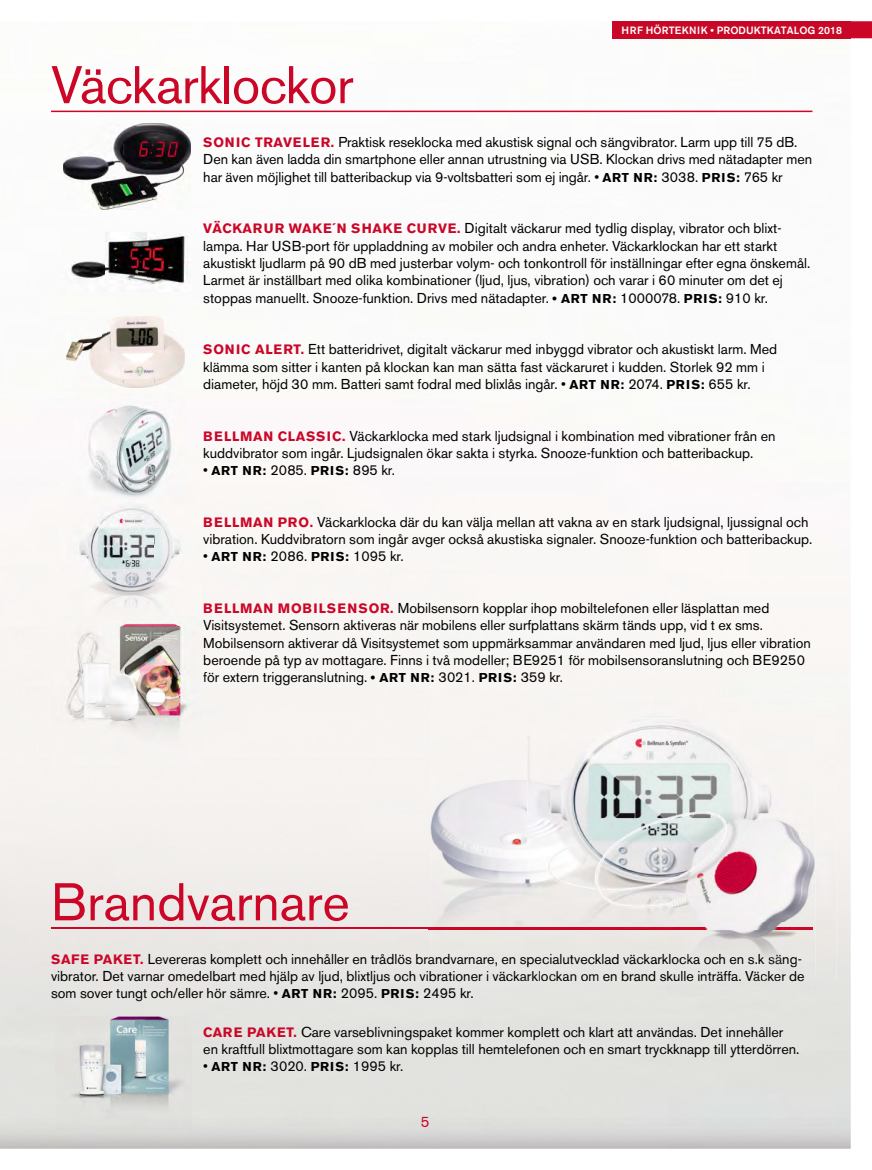
<style>
.page{position:relative;width:872px;height:1170px;background:#fff}
.page>*{position:absolute;margin:0;border:0;box-sizing:border-box;transform-origin:0 0}
.t1{font:52.5px "Akzidenz Grotesk BE";color:#cb0627}
.t2{font:15px "Akzidenz Grotesk BE";color:#cb0627}
.t3{font:14.25px/17.2px "Akzidenz Grotesk BE";color:#000}
.t4{font:500 10.5px "Akzidenz Grotesk BE";letter-spacing:.01em;color:#fff}
.s1{font-weight:700;font-size:13.5px;color:#cb0627}
.s2{font-weight:700;font-size:12.75px}
</style>
<div class="page">
<img style="left:0;top:38px;width:850px;height:1110px">
<img style="left:66px;top:316px;width:119px;height:72px">
<img style="left:64px;top:123px;width:127px;height:86px">
<img style="left:63px;top:232px;width:127px;height:59px">
<hr style="left:51px;top:927px;width:761px;height:2px;background:#cb0627">
<hr style="left:51px;top:111px;width:761px;height:1px;background:#cb0627">
<img style="left:56px;top:1016px;width:136px;height:112px">
<div style="left:430px;top:698px;width:406px;height:47px;background:#f7f4f2"></div>
<img style="left:804px;top:745px;width:32px;height:235px">
<div style="left:430px;top:974px;width:374px;height:6px;background:#e5e4e2"></div>
<img style="left:428px;top:713px;width:2px;height:240px">
<svg style="left:428px;top:953px;width:2px;height:21px"></svg>
<img style="left:430px;top:713px;width:385px;height:261px">
<img style="left:430px;top:927px;width:382px;height:2px">
<div style="left:430px;top:953px;width:366px;height:14px;background:#e6e5e3"></div>
<img style="left:74px;top:395px;width:111px;height:9px">
<img style="left:74px;top:404px;width:111px;height:71px">
<img style="left:59px;top:475px;width:143px;height:142px">
<img style="left:51px;top:617px;width:152px;height:148px">
<img style="left:83px;top:625px;width:96px;height:95px">
<svg style="left:850px;top:21px;width:22px;height:17px"></svg>
<div style="left:612px;top:21px;width:238px;height:17px;background:#c90827"></div>
<h1 class="t1" style="left:51px;top:66px;width:304px">Väckarklockor</h1>
<p class="t4" style="left:621px;top:26px;width:222px">HRF HÖRTEKNIK • PRODUKTKATALOG 2018</p>
<p class="t3" style="left:203px;top:135px;width:610px"><span class="s1">SONIC TRAVELER.</span> Praktisk reseklocka med akustisk signal och sängvibrator. Larm upp till 75 dB.<br>Den kan även ladda din smartphone eller annan utrustning via USB. Klockan drivs med nätadapter men har även möjlighet till batteribackup via 9-voltsbatteri som ej ingår. • <span class="s2">ART NR:</span> 3038. <span class="s2">PRIS:</span> 765 kr</p>
<p class="t3" style="left:203px;top:221px;width:608px"><span class="s1">VÄCKARUR WAKE´N SHAKE CURVE.</span> Digitalt väckarur med tydlig display, vibrator och blixt&shy;lampa. Har USB-port för uppladdning av mobiler och andra enheter. Väckarklockan har ett starkt akustiskt ljudlarm på 90 dB med justerbar volym- och tonkontroll för inställningar efter egna önskemål.<br>Larmet är inställbart med olika kombinationer (ljud, ljus, vibration) och varar i 60 minuter om det ej stoppas manuellt. Snooze-funktion. Drivs med nätadapter. <span class="s2">• ART NR:</span> 1000078. <span class="s2">PRIS:</span> 910 kr.</p>
<p class="t3" style="left:203px;top:342px;width:575px"><span class="s1">SONIC ALERT.</span> Ett batteridrivet, digitalt väckarur med inbyggd vibrator och akustiskt larm. Med klämma som sitter i kanten på klockan kan man sätta fast väckaruret i kudden. Storlek 92 mm i diameter, höjd 30 mm. Batteri samt fodral med blixlås ingår. • <span class="s2">ART NR:</span> 2074. <span class="s2">PRIS:</span> 655 kr.</p>
<p class="t3" style="left:203px;top:428px;width:574px"><span class="s1">BELLMAN CLASSIC.</span> Väckarklocka med stark ljudsignal i kombination med vibrationer från en kudd vibrator som ingår. Ljudsignalen ökar sakta i styrka. Snooze-funktion och batteribackup.</p>
<p class="t3" style="left:203px;top:463px;width:193px">• <span class="s2">ART NR:</span> 2085. <span class="s2">PRIS:</span> 895 kr.</p>
<p class="t3" style="left:203px;top:515px;width:610px"><span class="s1">BELLMAN PRO.</span> Väckarklocka där du kan välja mellan att vakna av en stark ljudsignal, ljussignal och vibration. Kuddvibratorn som ingår avger också akustiska signaler. Snooze-funktion och batteribackup.</p>
<p class="t3" style="left:203px;top:549px;width:202px">• <span class="s2">ART NR:</span> 2086. <span class="s2">PRIS:</span> 1095 kr.</p>
<p class="t3" style="left:203px;top:601px;width:609px"><span class="s1">BELLMAN MOBILSENSOR.</span> Mobilsensorn kopplar ihop mobiltelefonen eller läsplattan med Visitsystemet. Sensorn aktiveras när mobilens eller surfplattans skärm tänds upp, vid t ex sms.<br>Mobilsensorn aktiverar då Visitsystemet som uppmärksammar användaren med ljud, ljus eller vibration beroende på typ av mottagare. Finns i två modeller; BE9251 för mobilsensoranslutning och BE9250 för extern triggeranslutning. <span class="s2">• ART NR:</span> 3021. <span class="s2">PRIS:</span> 359 kr.</p>
<h1 class="t1" style="left:51px;top:883px;width:300px">Brandvarnare</h1>
<p class="t3" style="left:51px;top:951px;width:755px"><span class="s1">SAFE PAKET.</span> Levereras komplett och innehåller en trådlös brandvarnare, en specialutvecklad väckarklocka och en s.k säng&shy;vibrator. Det varnar omedelbart med hjälp av ljud, blixtljus och vibrationer i väckarklockan om en brand skulle inträffa Väcker de som sover tungt och/eller hör sämre. • <span class="s2">ART NR:</span> 2095. <span class="s2">PRIS:</span> 2495 kr.</p>
<p class="t3" style="left:738px;top:969px;width:5px">.</p>
<p class="t3" style="left:203px;top:1024px;width:598px"><span class="s1">CARE PAKET.</span> Care varseblivningspaket kommer komplett och klart att användas. Det innehåller en kraftfull blixtmottagare som kan kopplas till hemtelefonen och en smart tryckknapp till ytterdörren.</p>
<p class="t3" style="left:203px;top:1059px;width:202px">• <span class="s2">ART NR:</span> 3020. <span class="s2">PRIS:</span> 1995 kr.</p>
<p class="t2" style="left:421px;top:1116px;width:10px">5</p>
</div>
